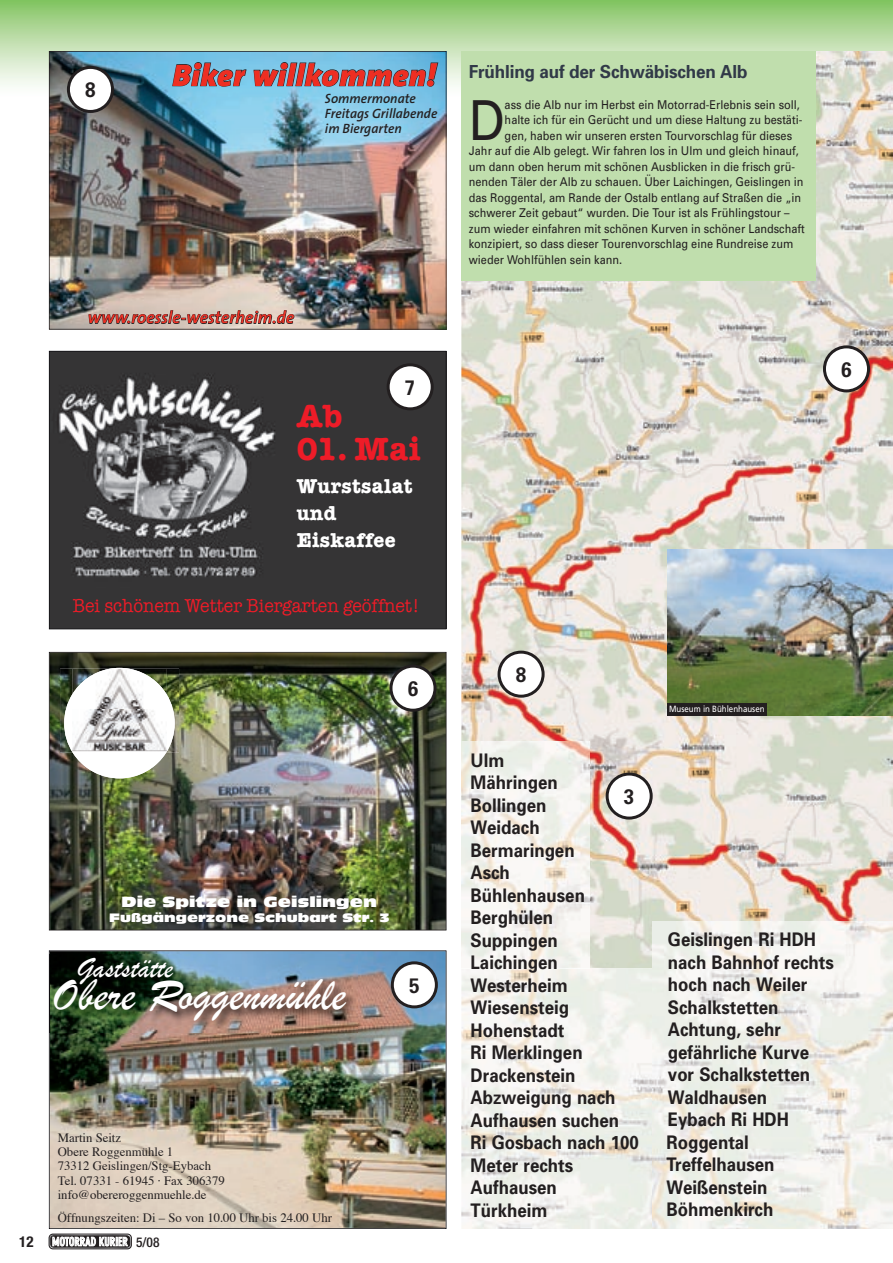
<style>
.page{position:relative;width:893px;height:1263px;background:#fff}
.page>*{position:absolute;margin:0;border:0;box-sizing:border-box;transform-origin:0 0}
.t1{font:55.2px "Univers";color:#231f20;scale:.9 1}
.t2{font:46.8px "Brush Script";color:#fff}
.t3{font:700 33.15px "American Typewriter";letter-spacing:.02em;color:#ee1c28}
.t4{font:italic 900 31.05px "The Sans";letter-spacing:.02em;color:#ee2e22}
.t5{font:29.25px "Brush Script";color:#fff}
.t6{font:700 21px "Univers";color:#231f20;scale:.9 1}
.t7{font:700 20.7px/26.8px "American Typewriter";letter-spacing:.02em;color:#fff}
.t8{font:19.05px "American Typewriter";letter-spacing:-.005em;color:#ee1c28;scale:.94 1}
.t9{font:700 18.75px/22.5px "Univers";color:#231f20;scale:.9 1}
.t10{font:700 18px "Univers";letter-spacing:-.01em;color:#313948;scale:.95 1}
.t11{font:italic 600 17.25px "The Sans";letter-spacing:.01em;color:#ee2e22}
.t12{font:700 condensed 15px "Helvetica Neue";color:#231f20}
.t13{font:14.25px "Antique Olive Nord";color:#fff}
.t14{font:italic 600 13.5px/15px "The Sans";color:#231f20}
.t15{font:500 condensed 13.5px "Helvetica Neue";color:#231f20}
.t16{font:12.75px/14.2px "Times";color:#231f20}
.t17{font:12.15px "Univers";color:#231f20;scale:.9 1}
.t18{font:11.85px "Antique Olive Nord";color:#fff}
.t19{font:9px "Frutiger";color:#fff;scale:.88 1}
</style>
<div class="page">
<div style="left:49px;top:1234px;width:83px;height:15px;border:1px solid #231f20;border-radius:4px"></div>
<svg style="left:49px;top:1234px;width:82px;height:15px"></svg>
<img style="left:49px;top:652px;width:397px;height:278px">
<div style="left:64px;top:668px;width:111px;height:110px;background:#fff;border-radius:50%"></div>
<img style="left:60px;top:669px;width:119px;height:84px">
<svg style="left:64px;top:669px;width:111px;height:84px"></svg>
<img style="left:72px;top:669px;width:95px;height:82px">
<div style="left:0;top:0;width:893px;height:103px;background:linear-gradient(to bottom,#8ac669,#fffeff)"></div>
<img style="left:461px;top:51px;width:432px;height:917px">
<img style="left:668px;top:549px;width:225px;height:166px">
<div style="left:668px;top:703px;width:99px;height:12px;background:#231f20"></div>
<svg style="left:606px;top:772px;width:47px;height:47px"></svg>
<svg style="left:498px;top:651px;width:47px;height:47px"></svg>
<svg style="left:389px;top:665px;width:47px;height:47px"></svg>
<img style="left:49px;top:51px;width:397px;height:279px">
<svg style="left:172px;top:62px;width:75px;height:25px"></svg>
<svg style="left:253px;top:62px;width:186px;height:25px"></svg>
<svg style="left:88px;top:310px;width:207px;height:15px"></svg>
<svg style="left:67px;top:66px;width:47px;height:47px"></svg>
<img style="left:49px;top:950px;width:397px;height:279px">
<img style="left:50px;top:954px;width:308px;height:78px">
<svg style="left:391px;top:961px;width:47px;height:47px"></svg>
<div style="left:461px;top:51px;width:355px;height:230px;background:#c0dead"></div>
<svg style="left:49px;top:351px;width:397px;height:278px;fill:#353435"></svg>
<svg style="left:387px;top:363px;width:47px;height:47px"></svg>
<svg style="left:823px;top:345px;width:47px;height:47px"></svg>
<img style="left:461px;top:741px;width:128px;height:227px">
<img style="left:461px;top:968px;width:192px;height:261px">
<img style="left:461px;top:968px;width:128px;height:1px">
<img style="left:653px;top:922px;width:240px;height:307px">
<h3 class="t6" style="left:85px;top:76px;width:13px">8</h3>
<h3 class="t4" style="left:173px;top:49px;width:265px">Biker willkommen!</h3>
<p class="t14" style="left:325px;top:91px;width:114px">Sommermonate<br>Freitags Grillabende im Biergarten</p>
<h3 class="t11" style="left:88px;top:303px;width:208px">www.roessle-westerheim.de</h3>
<h3 class="t6" style="left:405px;top:374px;width:13px">7</h3>
<h3 class="t3" style="left:297px;top:396px;width:47px">Ab</h3>
<h3 class="t3" style="left:297px;top:429px;width:125px">01. Mai</h3>
<h3 class="t7" style="left:297px;top:473px;width:117px">Wurstsalat und<br>Eiskaffee</h3>
<h3 class="t8" style="left:73px;top:594px;width:370px">Bei schönem Wetter Biergarten geöffnet!</h3>
<h3 class="t6" style="left:408px;top:675px;width:13px">6</h3>
<p class="t13" style="left:121px;top:893px;width:257px">Die Spitze in Geislingen</p>
<p class="t18" style="left:109px;top:910px;width:282px">Fußgängerzone Schubart Str. 3</p>
<h3 class="t5" style="left:77px;top:950px;width:98px">Gaststätte</h3>
<h2 class="t2" style="left:52px;top:966px;width:295px">Obere Roggenmühle</h2>
<h3 class="t6" style="left:409px;top:972px;width:13px">5</h3>
<p class="t16" style="left:58px;top:1129px;width:168px">Martin Seitz<br>Obere Roggenmühle 1<br>73312 Geislingen/Stg-Eybach<br>Tel. 07331 - 61945 · Fax 306379 info@obereroggenmuehle.de</p>
<p class="t16" style="left:58px;top:1209px;width:276px">Öffnungszeiten: Di – So von 10.00 Uhr bis 24.00 Uhr</p>
<p class="t12" style="left:19px;top:1232px;width:16px">12</p>
<p class="t15" style="left:136px;top:1234px;width:25px">5/08</p>
<h3 class="t10" style="left:469px;top:60px;width:295px">Frühling auf der Schwäbischen Alb</h3>
<h1 class="t1" style="left:469px;top:86px;width:41px">D</h1>
<p class="t17" style="left:505px;top:97px;width:330px">ass die Alb nur im Herbst ein Motorrad-Erlebnis sein soll,</p>
<p class="t17" style="left:505px;top:112px;width:332px">halte ich für ein Gerücht und um diese Haltung zu bestäti-</p>
<p class="t17" style="left:505px;top:128px;width:321px">gen, haben wir unseren ersten Tourvorschlag für dieses</p>
<p class="t17" style="left:469px;top:143px;width:368px">Jahr auf die Alb gelegt. Wir fahren los in Ulm und gleich hinauf,</p>
<p class="t17" style="left:469px;top:159px;width:364px">um dann oben herum mit schönen Ausblicken in die frisch grü-</p>
<p class="t17" style="left:469px;top:174px;width:374px">nenden Täler der Alb zu schauen. Über Laichingen, Geislingen in</p>
<p class="t17" style="left:469px;top:190px;width:371px">das Roggental, am Rande der Ostalb entlang auf Straßen die „in</p>
<p class="t17" style="left:469px;top:205px;width:358px">schwerer Zeit gebaut“ wurden. Die Tour ist als Frühlingstour –</p>
<p class="t17" style="left:469px;top:221px;width:375px">zum wieder einfahren mit schönen Kurven in schöner Landschaft</p>
<p class="t17" style="left:469px;top:236px;width:362px">konzipiert, so dass dieser Tourenvorschlag eine Rundreise zum</p>
<p class="t17" style="left:469px;top:252px;width:172px">wieder Wohlfühlen sein kann.</p>
<h3 class="t6" style="left:841px;top:356px;width:13px">6</h3>
<h3 class="t6" style="left:516px;top:661px;width:13px">8</h3>
<p class="t9" style="left:471px;top:748px;width:189px">Ulm<br>Mähringen<br>Bollingen<br>Weidach<br>Bermaringen<br>Asch<br>Bühlenhausen<br>Berghülen<br>Suppingen<br>Laichingen<br>Westerheim<br>Wiesensteig<br>Hohenstadt<br>Ri Merklingen<br>Drackenstein<br>Abzweigung nach<br>Aufhausen suchen<br>Ri Gosbach nach 100<br>Meter rechts<br>Aufhausen<br>Türkheim</p>
<h3 class="t6" style="left:624px;top:783px;width:13px">3</h3>
<p class="t19" style="left:669px;top:704px;width:110px">Museum in Bühlenhausen</p>
<h3 class="t9" style="left:666px;top:928px;width:188px">Geislingen Ri HDH nach Bahnhof rechts hoch nach Weiler<br>Schalkstetten<br>Achtung, sehr gefährliche Kurve vor Schalkstetten<br>Waldhausen<br>Eybach Ri HDH<br>Roggental<br>Treffelhausen<br>Weißenstein<br>Böhmenkirch</h3>
</div>
